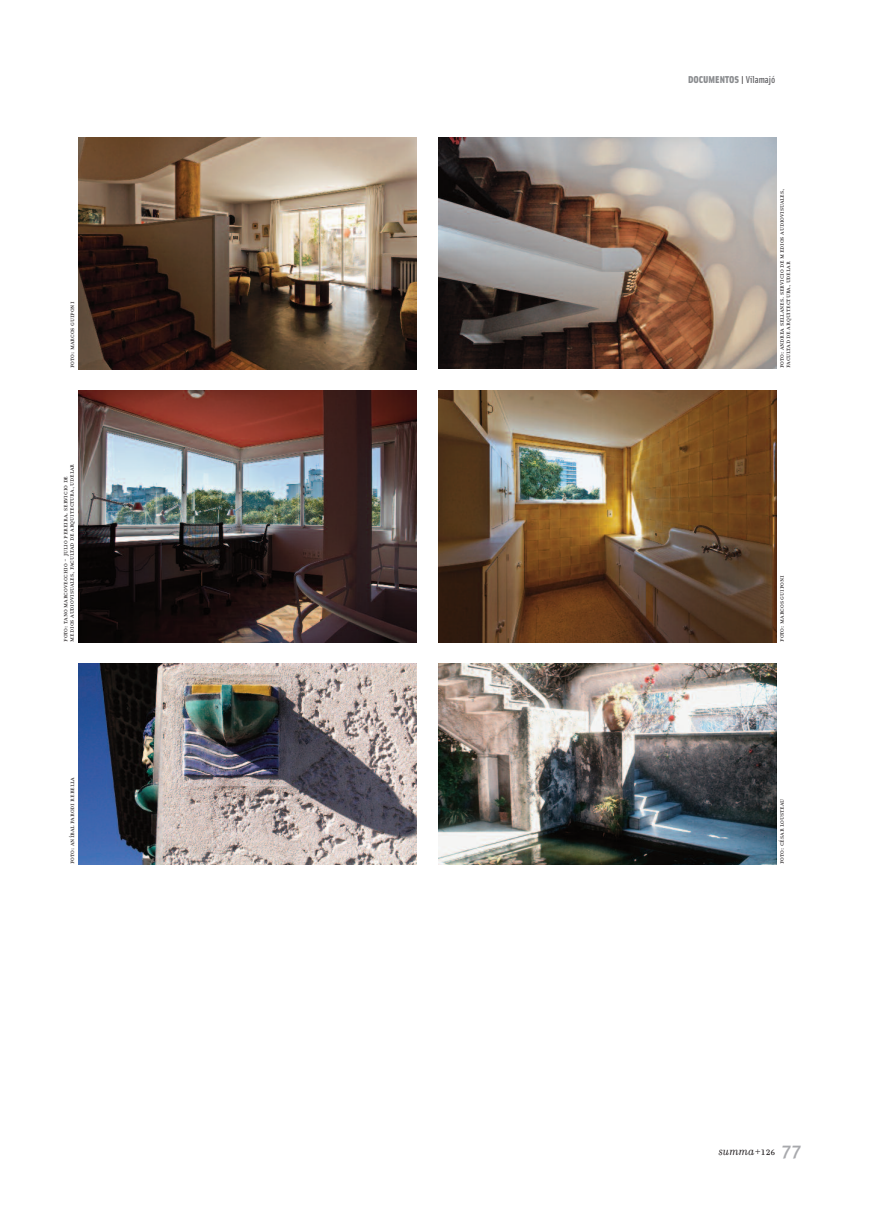
<style>
.page{position:relative;width:869px;height:1205px;background:#fff}
.page>*{position:absolute;margin:0;border:0;box-sizing:border-box;transform-origin:0 0}
.t1{font:italic 13.12px "Filosofia";color:#231f20}
.t2{font:10px "Solex Black Lining";color:#8a8c8f}
.t3{font:8.12px/6.2px "Filosofia Small Caps";color:#231f20}
.s1{font-family:"Solex Medium Lining";color:#231f20}
.s2{font-family:"Solex Medium Lining";color:#636366}
.s3{font-style:normal}
.s4{font-family:"Filosofia Small Caps";font-style:normal}
.s5{font-family:"Meta Plus Medium Caps";font-style:normal;font-size:18.75px;color:#a8a9ad}
</style>
<div class="page">
<img style="left:78px;top:390px;width:338px;height:252px">
<img style="left:438px;top:390px;width:338px;height:252px">
<img style="left:78px;top:138px;width:338px;height:231px">
<img style="left:438px;top:138px;width:338px;height:231px">
<img style="left:438px;top:664px;width:338px;height:201px">
<img style="left:78px;top:664px;width:338px;height:201px">
<p class="t3" style="left:68px;top:368px;width:68px;rotate:-90deg">foto: marcos guiponi</p>
<p class="t3" style="left:62px;top:641px;width:179px;rotate:-90deg">foto: tano marcovecchio - julio pereira. servicio de medios audiovisuales, facultad de arquitectura, udelar</p>
<p class="t3" style="left:68px;top:864px;width:89px;rotate:-90deg">foto: aníbal parodi rebella</p>
<p class="t2" style="left:687px;top:74px;width:89px">DOCUMENTOS <span class="s1">|</span> <span class="s2">Vilamajó</span></p>
<p class="t3" style="left:777px;top:368px;width:181px;rotate:-90deg">foto: andrea sellanes. servicio de medios audiovisuales, facultad de arquitectura, udelar</p>
<p class="t3" style="left:777px;top:641px;width:68px;rotate:-90deg">foto: marcos guiponi</p>
<p class="t3" style="left:777px;top:864px;width:66px;rotate:-90deg">foto: césar lousteau</p>
<h1 class="t1" style="left:718px;top:1142px;width:84px">summa<span class="s3">+</span><span class="s4">126</span> <span class="s5">77</span></h1>
</div>
